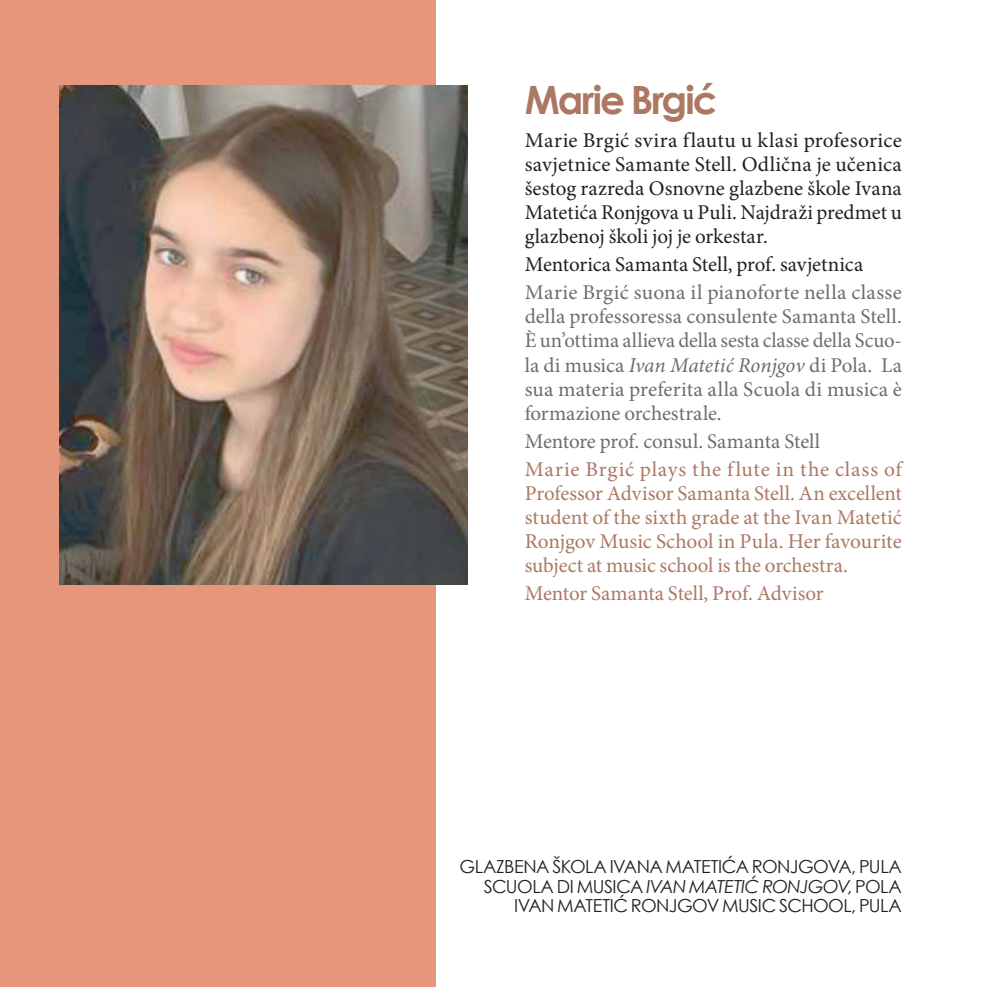
<style>
.page{position:relative;width:987px;height:987px;background:#fff}
.page>*{position:absolute;margin:0;border:0;box-sizing:border-box;transform-origin:0 0}
.h1_imena{font:700 39px "Century Gothic";letter-spacing:-.05em;color:#ac7863}
.IT{font:21px/24px "Minion Pro";color:#6c6d70;text-align:justify}
.HR{font:21px/24px "Minion Pro";letter-spacing:-.005em;color:#231f20;text-align:justify}
.GB{font:21px/24px "Minion Pro";letter-spacing:-.005em;color:#ac7863;text-align:justify}
.skole{font:18px "Century Gothic";letter-spacing:-.025em;color:#231f20}
.s1{font-style:italic}
</style>
<div class="page">
<div style="left:0;top:0;width:435px;height:986px;background:#e6977b"></div>
<img style="left:60px;top:85px;width:408px;height:500px">
<p class="h1_imena" style="left:524px;top:71px;width:195px">Marie Brgić</p>
<p class="HR" style="left:524px;top:128px;width:379px">Marie Brgić svira flautu u klasi profesorice savjetnice Samante Stell. Odlična je učenica šestog razreda Osnovne glazbene škole Ivana Matetića Ronjgova u Puli. Najdraži predmet u glazbenoj školi joj je orkestar.</p>
<p class="HR" style="left:524px;top:252px;width:340px">Mentorica Samanta Stell, prof. savjetnica</p>
<p class="IT" style="left:524px;top:281px;width:379px">Marie Brgić suona il pianoforte nella classe della professoressa consulente Samanta Stell.<br>È un’ottima allieva della sesta classe della Scuo&shy;la di musica <span class="s1">Ivan Matetić Ronjgov</span> di Pola. La sua materia preferita alla Scuola di musica è formazione orchestrale.</p>
<p class="IT" style="left:524px;top:429px;width:297px">Mentore prof. consul. Samanta Stell</p>
<p class="GB" style="left:524px;top:457px;width:379px">Marie Brgić plays the flute in the class of Professor Advisor Samanta Stell. An excellent student of the sixth grade at the Ivan Matetić Ronjgov Music School in Pula. Her favourite subject at music school is the orchestra.</p>
<p class="GB" style="left:524px;top:581px;width:300px">Mentor Samanta Stell, Prof. Advisor</p>
<p class="skole" style="left:459px;top:853px;width:444px">GLAZBENA ŠKOLA IVANA MATETIĆA RONJGOVA, PULA</p>
<p class="skole" style="left:484px;top:873px;width:419px">SCUOLA DI MUSICA <span class="s1">IVAN MATETIĆ RONJGOV</span>, POLA</p>
<p class="skole" style="left:514px;top:893px;width:389px">IVAN MATETIĆ RONJGOV MUSIC SCHOOL, PULA</p>
</div>
